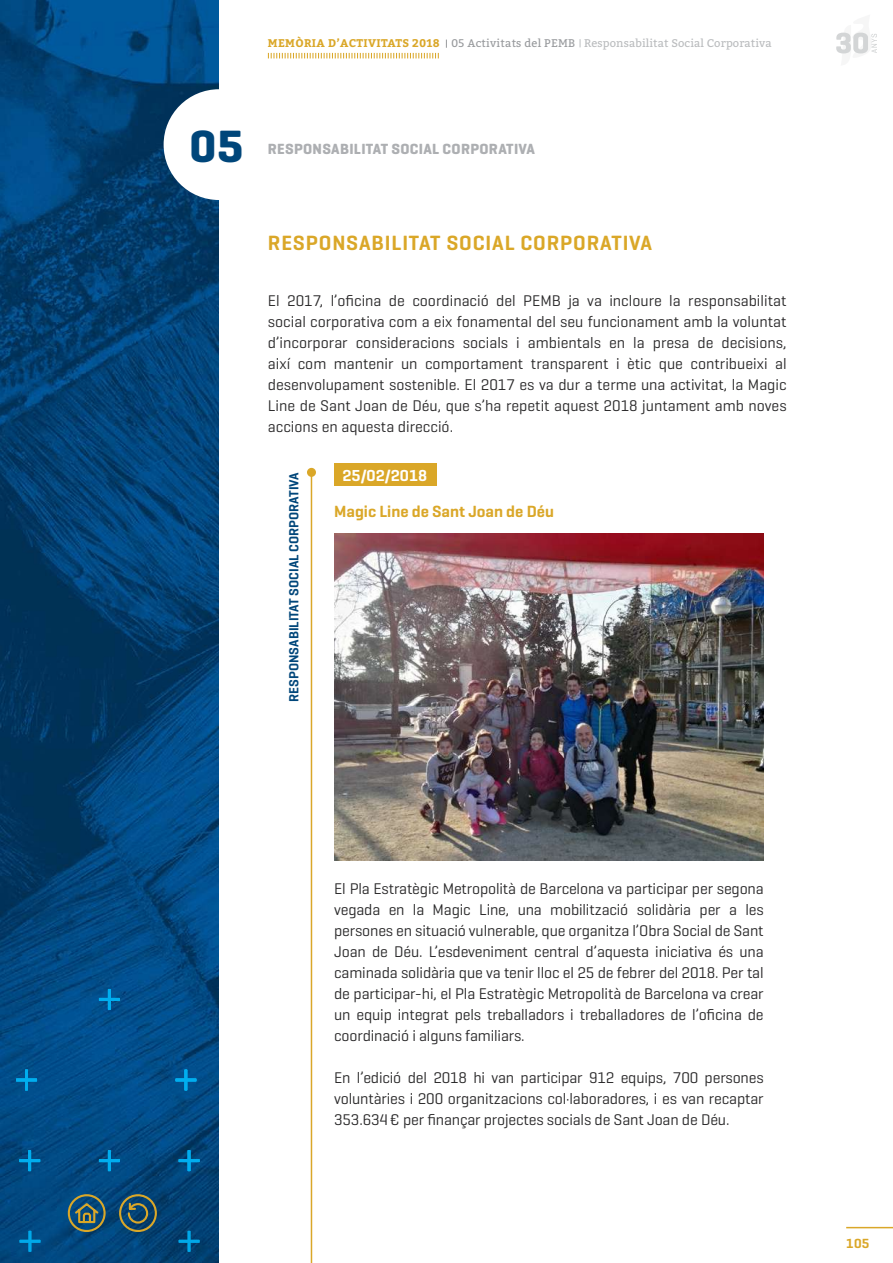
<style>
.page{position:relative;width:893px;height:1263px;background:#fff}
.page>*{position:absolute;margin:0;border:0;box-sizing:border-box;transform-origin:0 0}
.t1{font:700 46.05px "Geogrotesque";color:#00467a}
.t2{font:600 21px "Geogrotesque";letter-spacing:.04em;color:#daa728}
.t3{font:600 16.5px "Geogrotesque";color:#daa728}
.t4{font:600 16.2px "Geogrotesque";color:#fff}
.t5{font:15.75px/21px "Geogrotesque";letter-spacing:-.01em;color:#292829;text-align:justify}
.t6{font:700 15px "Geogrotesque";letter-spacing:.02em;color:#adafb2}
.t7{font:600 13.5px "Geogrotesque";color:#00467a}
.t8{font:600 13.5px "Geogrotesque";color:#daa728}
.t9{font:700 11.1px "Bitter";letter-spacing:.03em;color:#daa728}
.t10{font:11.1px "Bitter";letter-spacing:.01em;color:#babcbe}
.s1{font-weight:400;color:#989a9d}
</style>
<div class="page">
<img style="left:0;top:0;width:219px;height:1263px">
<svg style="left:99px;top:989px;width:21px;height:21px"></svg>
<svg style="left:19px;top:1150px;width:21px;height:21px"></svg>
<svg style="left:179px;top:1150px;width:21px;height:21px"></svg>
<svg style="left:99px;top:1150px;width:21px;height:21px"></svg>
<svg style="left:179px;top:1231px;width:21px;height:21px"></svg>
<svg style="left:16px;top:1069px;width:21px;height:21px"></svg>
<svg style="left:175px;top:1069px;width:21px;height:21px"></svg>
<svg style="left:20px;top:1231px;width:20px;height:21px"></svg>
<hr style="left:846px;top:1227px;width:47px;height:1px;background:#daa728">
<svg style="left:268px;top:53px;width:171px;height:5px"></svg>
<div style="left:164px;top:89px;width:110px;height:111px;background:#fff;border-radius:50%"></div>
<svg style="left:836px;top:32px;width:41px;height:22px"></svg>
<svg style="left:73px;top:1201px;width:27px;height:23px"></svg>
<div style="left:68px;top:1194px;width:38px;height:38px;border:2px solid #daa728;border-radius:50%"></div>
<div style="left:119px;top:1194px;width:38px;height:38px;border:2px solid #daa728;border-radius:50%"></div>
<svg style="left:127px;top:1201px;width:22px;height:23px"></svg>
<hr style="left:311px;top:472px;width:1px;height:791px;background:#daa728">
<div style="left:307px;top:468px;width:9px;height:9px;background:#daa728;border-radius:50%"></div>
<div style="left:334px;top:463px;width:102px;height:23px;background:#daa728"></div>
<img style="left:334px;top:533px;width:430px;height:327px">
<p class="t9" style="left:268px;top:35px;width:309px">MEMÒRIA D’ACTIVITATS 2018 <span class="s1">05 Activitats del PEMB</span></p>
<p class="t10" style="left:584px;top:35px;width:189px">Responsabilitat Social Corporativa</p>
<h1 class="t1" style="left:190px;top:117px;width:55px">05</h1>
<p class="t6" style="left:268px;top:140px;width:269px">RESPONSABILITAT SOCIAL CORPORATIVA</p>
<h2 class="t2" style="left:268px;top:230px;width:386px">RESPONSABILITAT SOCIAL CORPORATIVA</h2>
<p class="t5" style="left:268px;top:290px;width:520px">El 2017, l’oficina de coordinació del PEMB ja va incloure la responsabilitat social corporativa com a eix fonamental del seu funcionament amb la voluntat d’incorporar consideracions socials i ambientals en la presa de decisions, així com mantenir un comportament transparent i ètic que contribueixi al desenvolupament sostenible. El 2017 es va dur a terme una activitat, la Magic Line de Sant Joan de Déu, que s’ha repetit aquest 2018 juntament amb noves accions en aquesta direcció.</p>
<p class="t4" style="left:342px;top:465px;width:86px">25/02/2018</p>
<p class="t7" style="left:285px;top:702px;width:231px;rotate:-90deg">RESPONSABILITAT SOCIAL CORPORATIVA</p>
<p class="t3" style="left:334px;top:501px;width:221px">Magic Line de Sant Joan de Déu</p>
<p class="t5" style="left:334px;top:878px;width:431px">El Pla Estratègic Metropolità de Barcelona va participar per segona vegada en la Magic Line, una mobilització solidària per a les persones en situació vulnerable, que organitza l’Obra Social de Sant Joan de Déu. L’esdeveniment central d’aquesta iniciativa és una caminada solidària que va tenir lloc el 25 de febrer del 2018. Per tal de participar-hi, el Pla Estratègic Metropolità de Barcelona va crear un equip integrat pels treballadors i treballadores de l’oficina de coordinació i alguns familiars.</p>
<p class="t5" style="left:334px;top:1067px;width:431px">En l’edició del 2018 hi van participar 912 equips, 700 persones voluntàries i 200 organitzacions col·laboradores, i es van recaptar 353.634€ per finançar projectes socials de Sant Joan de Déu.</p>
<p class="t8" style="left:846px;top:1235px;width:25px">105</p>
</div>
